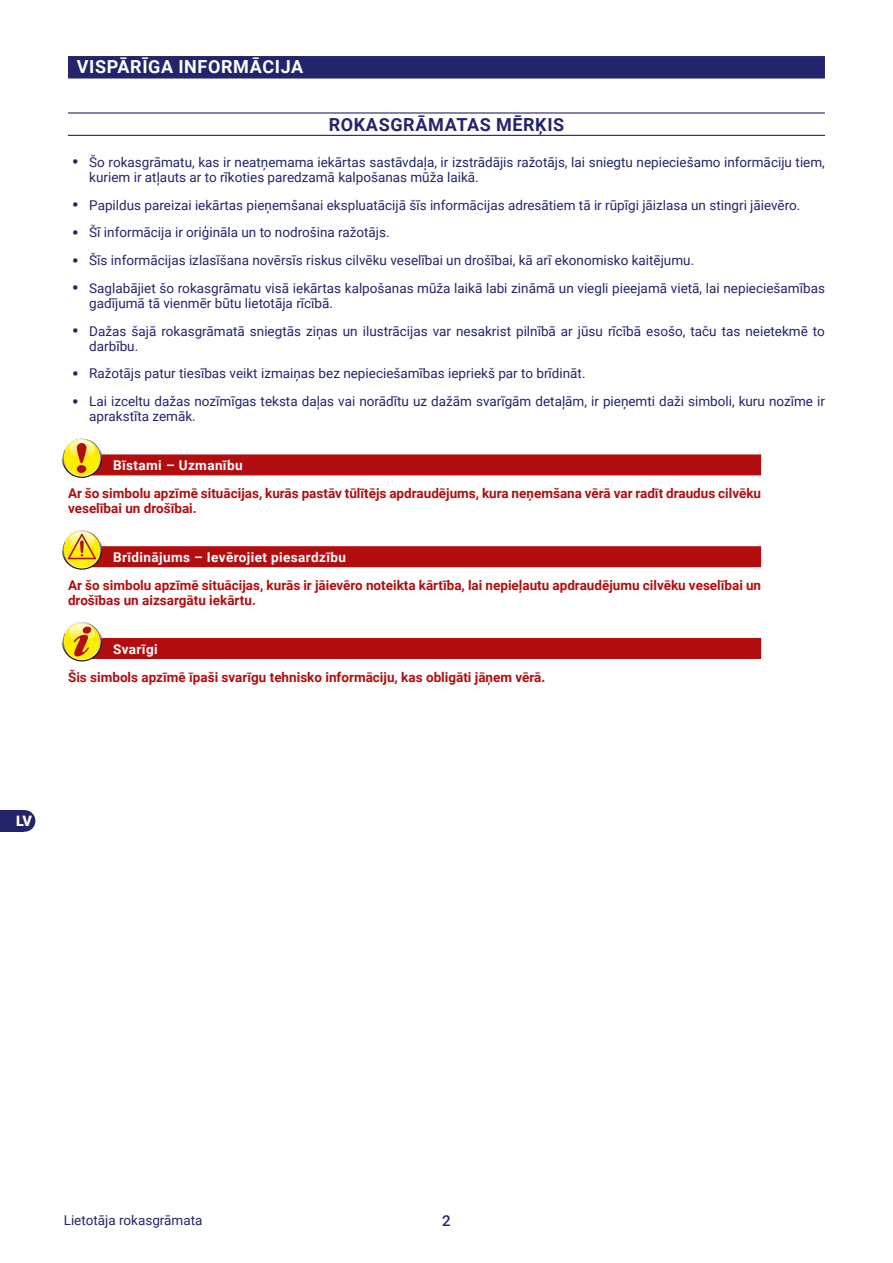
<style>
.page{position:relative;width:893px;height:1263px;background:#fff}
.page>*{position:absolute;margin:0;border:0;box-sizing:border-box;transform-origin:0 0}
.t1{font:700 18px "Roboto";letter-spacing:.035em;color:#fff}
.t2{font:700 18px "Roboto";letter-spacing:.035em;color:#24246c}
.t3{font:500 15px "Roboto";color:#24246c}
.t4{font:900 14.4px "Roboto";color:#fff}
.t5{font:13.5px/15px "Roboto";color:#24246c}
.t6{font:700 13.5px/15px "Roboto";color:#b20e10}
.t7{font:700 13.5px "Roboto";letter-spacing:.03em;color:#fff}
.s1{font-weight:700;font-size:18px}
</style>
<div class="page">
<div style="left:0;top:810px;width:24px;height:22px;background:#24246c"></div>
<div style="left:14px;top:810px;width:21px;height:22px;background:#24246c;border-radius:50%"></div>
<div style="left:68px;top:56px;width:757px;height:23px;background:#24246c"></div>
<hr style="left:68px;top:112px;width:757px;height:2px;background:#24246c">
<hr style="left:68px;top:135px;width:757px;height:1px;background:#24246c">
<div style="left:72px;top:454px;width:689px;height:21px;background:#b20e10"></div>
<svg style="left:62px;top:437px;width:40px;height:41px"></svg>
<svg style="left:63px;top:439px;width:38px;height:38px"></svg>
<svg style="left:64px;top:439px;width:36px;height:37px"></svg>
<svg style="left:65px;top:439px;width:34px;height:34px"></svg>
<div style="left:72px;top:546px;width:689px;height:21px;background:#b20e10"></div>
<svg style="left:62px;top:529px;width:40px;height:41px"></svg>
<svg style="left:63px;top:530px;width:38px;height:38px"></svg>
<svg style="left:64px;top:531px;width:36px;height:37px"></svg>
<svg style="left:65px;top:530px;width:34px;height:29px"></svg>
<div style="left:72px;top:638px;width:689px;height:21px;background:#b20e10"></div>
<svg style="left:62px;top:621px;width:40px;height:40px"></svg>
<svg style="left:63px;top:622px;width:38px;height:38px"></svg>
<svg style="left:64px;top:623px;width:36px;height:36px"></svg>
<svg style="left:65px;top:622px;width:34px;height:34px"></svg>
<h1 class="t1" style="left:77px;top:54px;width:228px">VISPĀRĪGA INFORMĀCIJA</h1>
<h1 class="t2" style="left:329px;top:112px;width:237px">ROKASGRĀMATAS MĒRĶIS</h1>
<p class="t5" style="left:89px;top:154px;width:737px;text-indent:-17px"><span class="s1">•</span> Šo rokasgrāmatu, kas ir neatņemama iekārtas sastāvdaļa, ir izstrādājis ražotājs, lai sniegtu nepieciešamo informāciju tiem, kuriem ir atļauts ar to rīkoties paredzamā kalpošanas mūža laikā.</p>
<p class="t5" style="left:72px;top:197px;width:730px"><span class="s1">•</span> Papildus pareizai iekārtas pieņemšanai ekspluatācijā šīs informācijas adresātiem tā ir rūpīgi jāizlasa un stingri jāievēro.</p>
<p class="t5" style="left:72px;top:225px;width:319px"><span class="s1">•</span> Šī informācija ir oriģināla un to nodrošina ražotājs.</p>
<p class="t5" style="left:72px;top:252px;width:623px"><span class="s1">•</span> Šīs informācijas izlasīšana novērsīs riskus cilvēku veselībai un drošībai, kā arī ekonomisko kaitējumu.</p>
<p class="t5" style="left:89px;top:280px;width:737px;text-indent:-17px"><span class="s1">•</span> Saglabājiet šo rokasgrāmatu visā iekārtas kalpošanas mūža laikā labi zināmā un viegli pieejamā vietā, lai nepieciešamības gadījumā tā vienmēr būtu lietotāja rīcībā.</p>
<p class="t5" style="left:89px;top:323px;width:737px;text-indent:-17px"><span class="s1">•</span> Dažas šajā rokasgrāmatā sniegtās ziņas un ilustrācijas var nesakrist pilnībā ar jūsu rīcībā esošo, taču tas neietekmē to darbību.</p>
<p class="t5" style="left:72px;top:366px;width:515px"><span class="s1">•</span> Ražotājs patur tiesības veikt izmaiņas bez nepieciešamības iepriekš par to brīdināt.</p>
<p class="t5" style="left:89px;top:393px;width:737px;text-indent:-17px"><span class="s1">•</span> Lai izceltu dažas nozīmīgas teksta daļas vai norādītu uz dažām svarīgām detaļām, ir pieņemti daži simboli, kuru nozīme ir aprakstīta zemāk.</p>
<p class="t7" style="left:113px;top:456px;width:131px">Bīstami – Uzmanību</p>
<p class="t6" style="left:68px;top:485px;width:695px">Ar šo simbolu apzīmē situācijas, kurās pastāv tūlītējs apdraudējums, kura neņemšana vērā var radīt draudus cilvēku veselībai un drošībai.</p>
<p class="t7" style="left:113px;top:548px;width:234px">Brīdinājums – Ievērojiet piesardzību</p>
<p class="t6" style="left:68px;top:577px;width:695px">Ar šo simbolu apzīmē situācijas, kurās ir jāievēro noteikta kārtība, lai nepieļautu apdraudējumu cilvēku veselībai un drošības un aizsargātu iekārtu.</p>
<p class="t7" style="left:113px;top:639px;width:46px">Svarīgi</p>
<p class="t6" style="left:68px;top:669px;width:479px">Šis simbols apzīmē īpaši svarīgu tehnisko informāciju, kas obligāti jāņem vērā.</p>
<p class="t4" style="left:16px;top:811px;width:17px">LV</p>
<p class="t5" style="left:64px;top:1212px;width:140px">Lietotāja rokasgrāmata</p>
<p class="t3" style="left:442px;top:1210px;width:10px">2</p>
</div>
